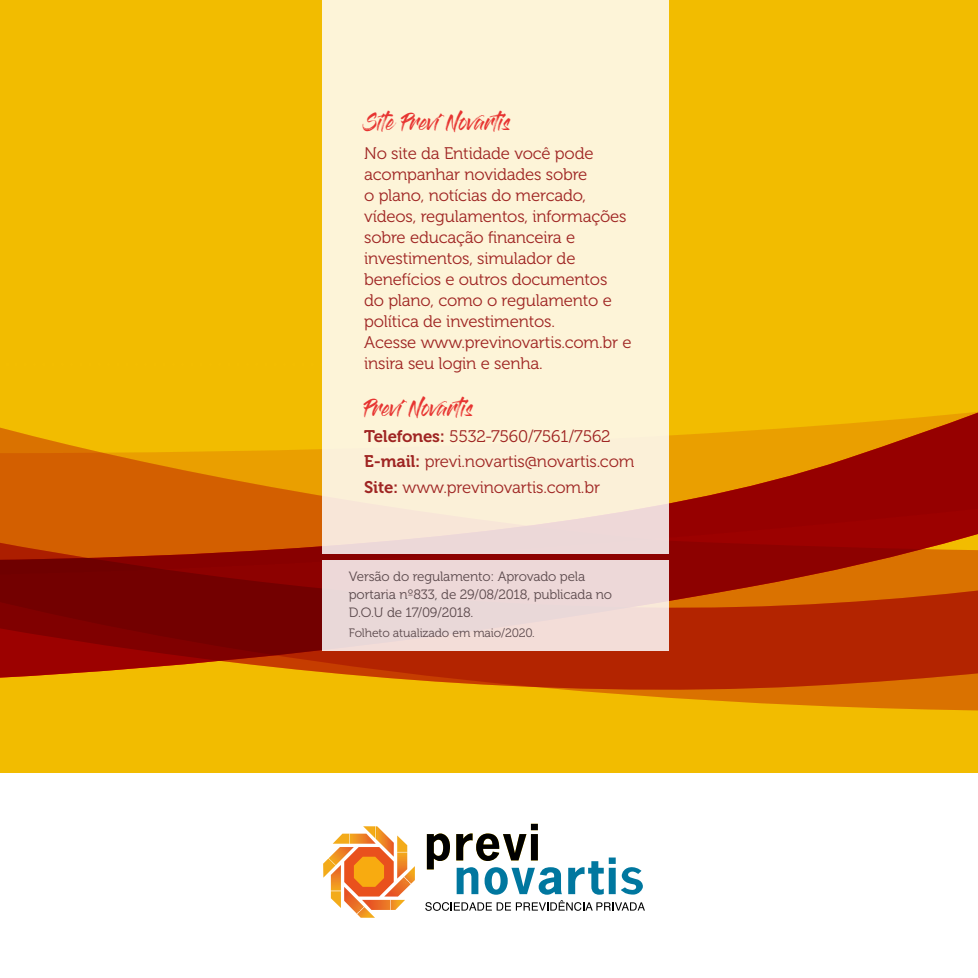
<style>
.page{position:relative;width:978px;height:978px;background:#fff}
.page>*{position:absolute;margin:0;border:0;box-sizing:border-box;transform-origin:0 0}
.t1{font:16.8px/21px "Museo 300";letter-spacing:-.01em;color:#9f2523}
.t2{font:16.8px "Gloss And Bloom";letter-spacing:-.01em;color:#e73431}
.t3{font:13.5px/18px "Museo 300";letter-spacing:-.01em;color:#5c4a4d}
.t4{font:12.15px "Museo 300";letter-spacing:-.01em;color:#5c4a4d}
.s1{font-family:"Museo 700"}
</style>
<div class="page">
<div style="left:0;top:0;width:978px;height:772px;background:#f2bc00"></div>
<img style="left:333px;top:834px;width:30px;height:10px">
<svg style="left:344px;top:847px;width:50px;height:50px"></svg>
<img style="left:323px;top:847px;width:31px;height:31px">
<img style="left:331px;top:865px;width:10px;height:43px">
<img style="left:375px;top:900px;width:30px;height:10px">
<img style="left:363px;top:826px;width:31px;height:31px">
<img style="left:397px;top:835px;width:10px;height:31px">
<img style="left:384px;top:866px;width:31px;height:31px">
<img style="left:344px;top:887px;width:31px;height:31px">
<svg style="left:425px;top:824px;width:220px;height:87px"></svg>
<svg style="left:581px;top:691px;width:397px;height:20px;fill:#da7200"></svg>
<svg style="left:494px;top:685px;width:484px;height:6px;fill:#da7200"></svg>
<svg style="left:0;top:578px;width:978px;height:107px"></svg>
<svg style="left:0;top:412px;width:978px;height:166px"></svg>
<svg style="left:322px;top:0;width:347px;height:554px;fill:#fdf4d8"></svg>
<div style="left:322px;top:560px;width:347px;height:91px;background:#edd8d8"></div>
<p class="t2" style="left:364px;top:115px;width:148px">Site Previ Novartis</p>
<p class="t1" style="left:364px;top:143px;width:269px">No site da Entidade você pode acompanhar novidades sobre<br>o plano, notícias do mercado, vídeos, regulamentos, informações sobre educação financeira e investimentos, simulador de benefícios e outros documentos<br>do plano, como o regulamento e política de investimentos.<br>Acesse www.previnovartis.com.br e insira seu login e senha.</p>
<p class="t2" style="left:364px;top:400px;width:111px">Previ Novartis</p>
<p class="t1" style="left:364px;top:423px;width:272px;line-height:26px"><span class="s1">Telefones:</span> 5532-7560/7561/7562<br><span class="s1">E-mail:</span> previ.novartis@novartis.com<br><span class="s1">Site:</span> www.previnovartis.com.br</p>
<p class="t3" style="left:349px;top:567px;width:265px">Versão do regulamento: Aprovado pela portaria nº833, de 29/08/2018, publicada no<br>D.O.U de 17/09/2018.</p>
<p class="t4" style="left:349px;top:626px;width:188px">Folheto atualizado em maio/2020.</p>
</div>
